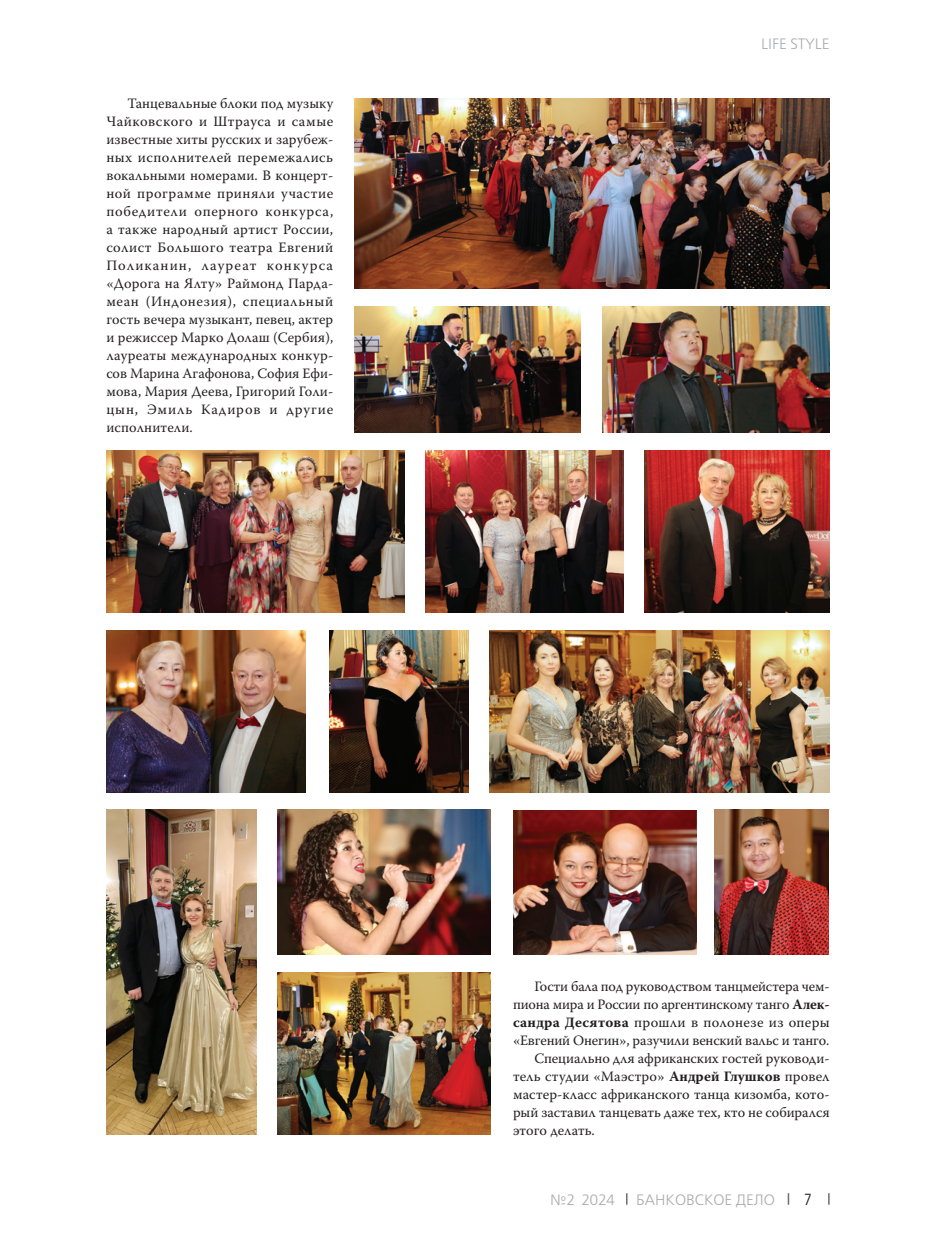
<style>
.page{position:relative;width:936px;height:1234px;background:#fff}
.page>*{position:absolute;margin:0;border:0;box-sizing:border-box;transform-origin:0 0}
.t1{font:15px "Free Set C";color:#a8a9ad}
.t2{font:15px "Europe Cond";color:#231f20}
.t3{font:14.25px/18px "Warnock Pro";color:#231f20;text-align:justify}
.s1{font-weight:700}
</style>
<div class="page">
<svg style="left:787px;top:1193px;width:2px;height:11px"></svg>
<img style="left:426px;top:450px;width:197px;height:162px">
<img style="left:644px;top:450px;width:185px;height:162px">
<img style="left:277px;top:972px;width:214px;height:162px">
<img style="left:354px;top:98px;width:475px;height:190px">
<img style="left:106px;top:450px;width:298px;height:162px">
<img style="left:489px;top:630px;width:340px;height:162px">
<img style="left:354px;top:306px;width:226px;height:126px">
<img style="left:714px;top:809px;width:114px;height:144px">
<img style="left:277px;top:809px;width:214px;height:144px">
<img style="left:602px;top:306px;width:227px;height:126px">
<img style="left:106px;top:809px;width:151px;height:325px">
<img style="left:513px;top:810px;width:183px;height:144px">
<img style="left:330px;top:630px;width:138px;height:162px">
<img style="left:106px;top:630px;width:199px;height:162px">
<p class="t3" style="left:106px;top:94px;width:228px;text-indent:21px">Танцевальные блоки под музыку Чайковского и Штрауса и самые известные хиты русских и зарубеж&shy;ных исполнителей перемежались вокальными номерами. В концерт&shy;ной программе приняли участие победители оперного конкурса, а также народный артист России, солист Большого театра Евгений Поликанин, лауреат конкурса «Дорога на Ялту» Раймонд Парда&shy;меан (Индонезия), специальный гость вечера музыкант, певец, актер и режиссер Марко Долаш (Сербия), лауреаты международных конкур&shy;сов Марина Агафонова, София Ефи&shy;мова, Мария Деева, Григорий Голи&shy;цын, Эмиль Кадиров и другие исполнители.</p>
<p class="t1" style="left:761px;top:36px;width:70px">LIFE STYLE</p>
<p class="t3" style="left:513px;top:976px;width:318px;text-indent:21px">Гости бала под руководством танцмейстера чем&shy;пиона мира и России по аргентинскому танго <span class="s1">Алек&shy;сандра Десятова</span> прошли в полонезе из оперы «Евгений Онегин», разучили венский вальс и танго.</p>
<p class="t3" style="left:513px;top:1048px;width:318px;text-indent:21px">Специально для африканских гостей руководи&shy;тель студии «Маэстро» <span class="s1">Андрей Глушков</span> провел мастер-класс африканского танца кизомба, кото&shy;рый заставил танцевать даже тех, кто не собирался этого делать.</p>
<p class="t1" style="left:550px;top:1191px;width:66px">№2 2024</p>
<p class="t1" style="left:636px;top:1191px;width:140px">БАНКОВСКОЕ ДЕЛО</p>
<p class="t2" style="left:804px;top:1189px;width:9px">7</p>
</div>
